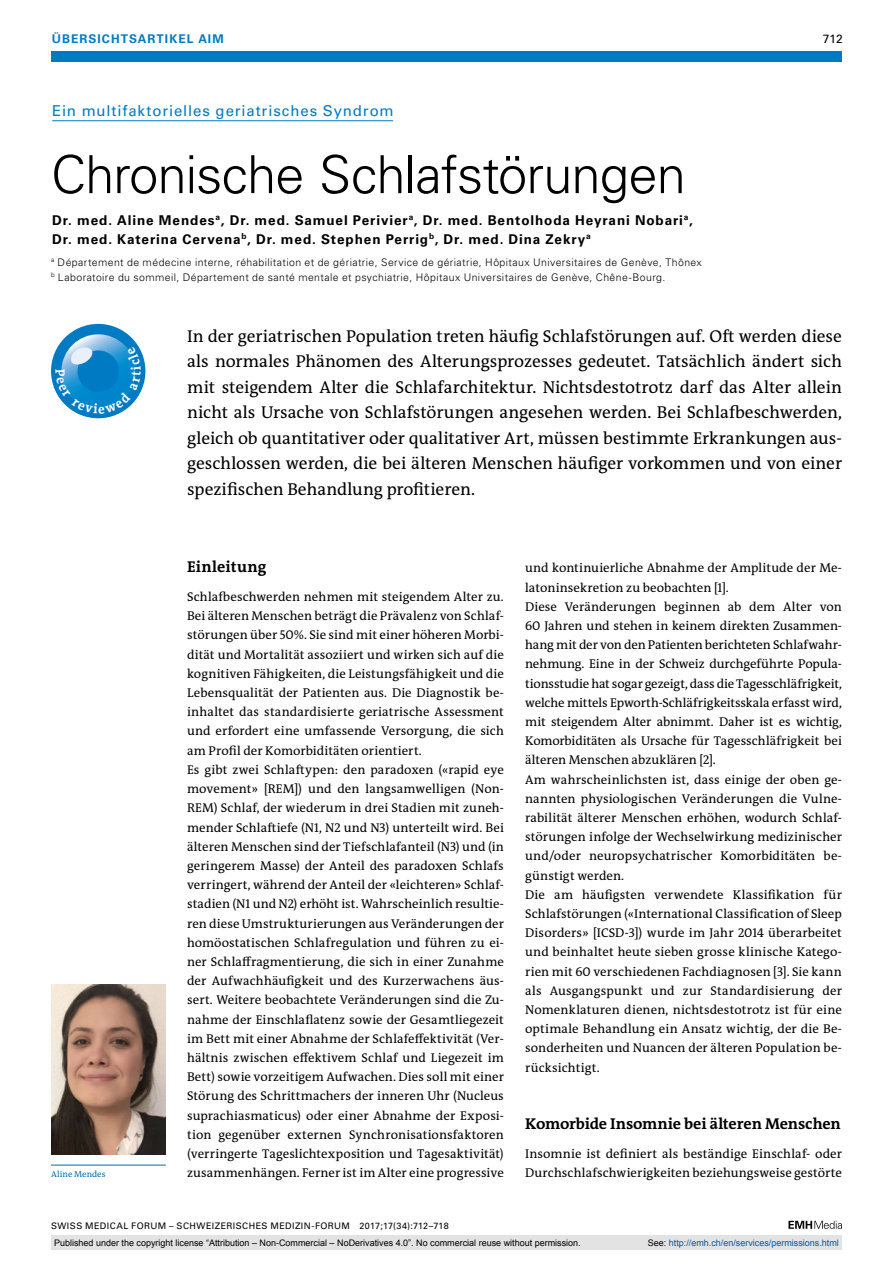
<style>
.page{position:relative;width:893px;height:1263px;background:#fff}
.page>*{position:absolute;margin:0;border:0;box-sizing:border-box;transform-origin:0 0}
.t1{font:300 52.5px "Univers LT Std";letter-spacing:-.02em;color:#000}
.t2{font:17.25px/25.5px "The Antiqua B W5 Plain";color:#000;text-align:justify}
.t3{font:700 15.75px "The Antiqua B W7";letter-spacing:-.005em;color:#000}
.t4{font:700 15.75px "The Antiqua B W7";letter-spacing:.015em;color:#000}
.t5{font:15px "Univers LT Std";letter-spacing:.055em;color:#007ac3}
.t6{font:700 13.5px/19.2px "Univers LT Std";letter-spacing:.065em;color:#000}
.t7{font:12.75px/19.2px "The Antiqua B W5 Plain";letter-spacing:.005em;color:#000}
.t8{font:700 12px "Univers LT Std";letter-spacing:.085em;color:#007ac3}
.t9{font:12px "Univers LT Std";color:#000}
.t10{font:300 10.5px/15px "Univers LT Std";letter-spacing:.04em;color:#000}
.t11{font:9px "Arial";color:#000}
.t12{font:9px "Univers LT Std";letter-spacing:.05em;color:#000}
.t13{font:9px "Arial";color:#005ba9}
.t14{font:8.7px "The Antiqua B W5 Plain";letter-spacing:.01em;color:#006dae}
.s1{color:#000}
</style>
<div class="page">
<div style="left:51px;top:51px;width:791px;height:11px;background:#007ac3"></div>
<svg style="left:788px;top:1221px;width:54px;height:8px"></svg>
<hr style="left:52px;top:120px;width:341px;height:1px;background:#007ac3">
<hr style="left:51px;top:1165px;width:115px;height:1px;background:#006dae">
<img style="left:51px;top:984px;width:115px;height:170px">
<div style="left:51px;top:1235px;width:791px;height:15px;background:#e3e3e3"></div>
<svg style="left:51px;top:324px;width:94px;height:94px"></svg>
<p class="t8" style="left:52px;top:31px;width:173px">ÜBERSICHTSARTIKEL AIM</p>
<p class="t9" style="left:823px;top:31px;width:22px">712</p>
<p class="t5" style="left:52px;top:102px;width:343px">Ein multifaktorielles geriatrisches Syndrom</p>
<h1 class="t1" style="left:51px;top:143px;width:636px">Chronische Schlafstörungen</h1>
<p class="t6" style="left:52px;top:211px;width:642px">Dr. med. Aline Mendes<sup>a</sup>, Dr. med. Samuel Perivier<sup>a</sup>, Dr. med. Bentolhoda Heyrani Nobari<sup>a</sup>,<br>Dr. med. Katerina Cervena<sup>b</sup>, Dr. med. Stephen Perrig<sup>b</sup>, Dr. med. Dina Zekry<sup>a</sup></p>
<p class="t10" style="left:51px;top:254px;width:652px"><sup>a</sup> Département de médecine interne, réhabilitation et de gériatrie, Service de gériatrie, Hôpitaux Universitaires de Genève, Thônex <sup>b</sup> Laboratoire du sommeil, Département de santé mentale et psychiatrie, Hôpitaux Universitaires de Genève, Chêne-Bourg.</p>
<p class="t2" style="left:187px;top:323px;width:656px">In der geriatrischen Population treten häufig Schlafstörungen auf. Oft werden diese als normales Phänomen des Alterungsprozesses gedeutet. Tatsächlich ändert sich mit steigendem Alter die Schlafarchitektur. Nichtsdestotrotz darf das Alter allein nicht als Ursache von Schlafstörungen angesehen werden. Bei Schlafbeschwerden, gleich ob quantitativer oder qualitativer Art, müssen bestimmte Erkrankungen aus&shy;geschlossen werden, die bei älteren Menschen häufiger vorkommen und von einer spezifischen Behandlung profitieren.</p>
<p class="t4" style="left:187px;top:557px;width:81px">Einleitung</p>
<p class="t7" style="left:187px;top:587px;width:318px">Schlafbeschwerden nehmen mit steigendem Alter zu.<br>Bei älteren Menschen beträgt die Prävalenz von Schlaf&shy;störungen über 50%. Sie sind mit einer höheren Morbi&shy;dität und Mortalität assoziiert und wirken sich auf die kognitiven Fähigkeiten, die Leistungsfähigkeit und die Lebensqualität der Patienten aus. Die Diagnostik be&shy;inhaltet das standardisierte geriatrische Assessment und erfordert eine umfassende Versorgung, die sich am Profil der Komorbiditäten orientiert.<br>Es gibt zwei Schlaftypen: den paradoxen («rapid eye movement» [REM]) und den langsamwelligen (Non-REM) Schlaf, der wiederum in drei Stadien mit zuneh&shy;mender Schlaftiefe (N1, N2 und N3) unterteilt wird. Bei älteren Menschen sind der Tiefschlafanteil (N3) und (in geringerem Masse) der Anteil des paradoxen Schlafs verringert, während der Anteil der «leichteren» Schlaf&shy;stadien (N1 und N2) erhöht ist. Wahrscheinlich resultie&shy;ren diese Umstrukturierungen aus Veränderungen der homöostatischen Schlafregulation und führen zu ei&shy;ner Schlaffragmentierung, die sich in einer Zunahme der Aufwachhäufigkeit und des Kurzerwachens äus&shy;sert. Weitere beobachtete Veränderungen sind die Zu&shy;nahme der Einschlaflatenz sowie der Gesamtliegezeit im Bett mit einer Abnahme der Schlafeffektivität (Ver&shy;hältnis zwischen effektivem Schlaf und Liegezeit im Bett) sowie vorzeitigem Aufwachen. Dies soll mit einer Störung des Schrittmachers der inneren Uhr (Nucleus suprachiasmaticus) oder einer Abnahme der Exposi&shy;tion gegenüber externen Synchronisationsfaktoren (verringerte Tageslichtexposition und Tagesaktivität) zusammenhängen. Ferner ist im Alter eine progressive</p>
<p class="t7" style="left:525px;top:558px;width:318px">und kontinuierliche Abnahme der Amplitude der Me&shy;latoninsekretion zu beobachten [1].<br>Diese Veränderungen beginnen ab dem Alter von 60 Jahren und stehen in keinem direkten Zusammen&shy;hang mit der von den Patienten berichteten Schlafwahr&shy;nehmung. Eine in der Schweiz durchgeführte Popula&shy;tionsstudie hat sogar gezeigt, dass die Tagesschläfrigkeit, welche mittels Epworth-Schläfrigkeitsskala erfasst wird, mit steigendem Alter abnimmt. Daher ist es wichtig, Komorbiditäten als Ursache für Tagesschläfrigkeit bei älteren Menschen abzuklären [2].<br>Am wahrscheinlichsten ist, dass einige der oben ge&shy;nannten physiologischen Veränderungen die Vulne&shy;rabilität älterer Menschen erhöhen, wodurch Schlaf&shy;störungen infolge der Wechselwirkung medizinischer und/oder neuropsychatrischer Komorbiditäten be&shy;günstigt werden.<br>Die am häufigsten verwendete Klassifikation für Schlafstörungen («International Classification of Sleep Disorders» [ICSD-3]) wurde im Jahr 2014 überarbeitet und beinhaltet heute sieben grosse klinische Katego&shy;rien mit 60 verschiedenen Fachdiagnosen [3]. Sie kann als Ausgangspunkt und zur Standardisierung der Nomenklaturen dienen, nichtsdestotrotz ist für eine optimale Behandlung ein Ansatz wichtig, der die Be&shy;sonderheiten und Nuancen der älteren Population be&shy;rücksichtigt.</p>
<p class="t3" style="left:525px;top:1114px;width:317px">Komorbide Insomnie bei älteren Menschen</p>
<p class="t7" style="left:525px;top:1144px;width:318px">Insomnie ist definiert als beständige Einschlaf- oder</p>
<p class="t14" style="left:51px;top:1169px;width:56px">Aline Mendes</p>
<p class="t7" style="left:525px;top:1163px;width:318px">Durchschlafschwierigkeiten beziehungsweise gestörte</p>
<p class="t12" style="left:51px;top:1220px;width:399px">SWISS MEDICAL FORUM – SCHWEIZERISCHES MEDIZIN-FORUM 2017;17(34):712–718</p>
<p class="t11" style="left:54px;top:1237px;width:528px">Published under the copyright license “Attribution – Non-Commercial – NoDerivatives 4.0”. No commercial reuse without permission.</p>
<p class="t13" style="left:648px;top:1237px;width:193px"><span class="s1">See:</span> http://emh.ch/en/services/permissions.html</p>
</div>
